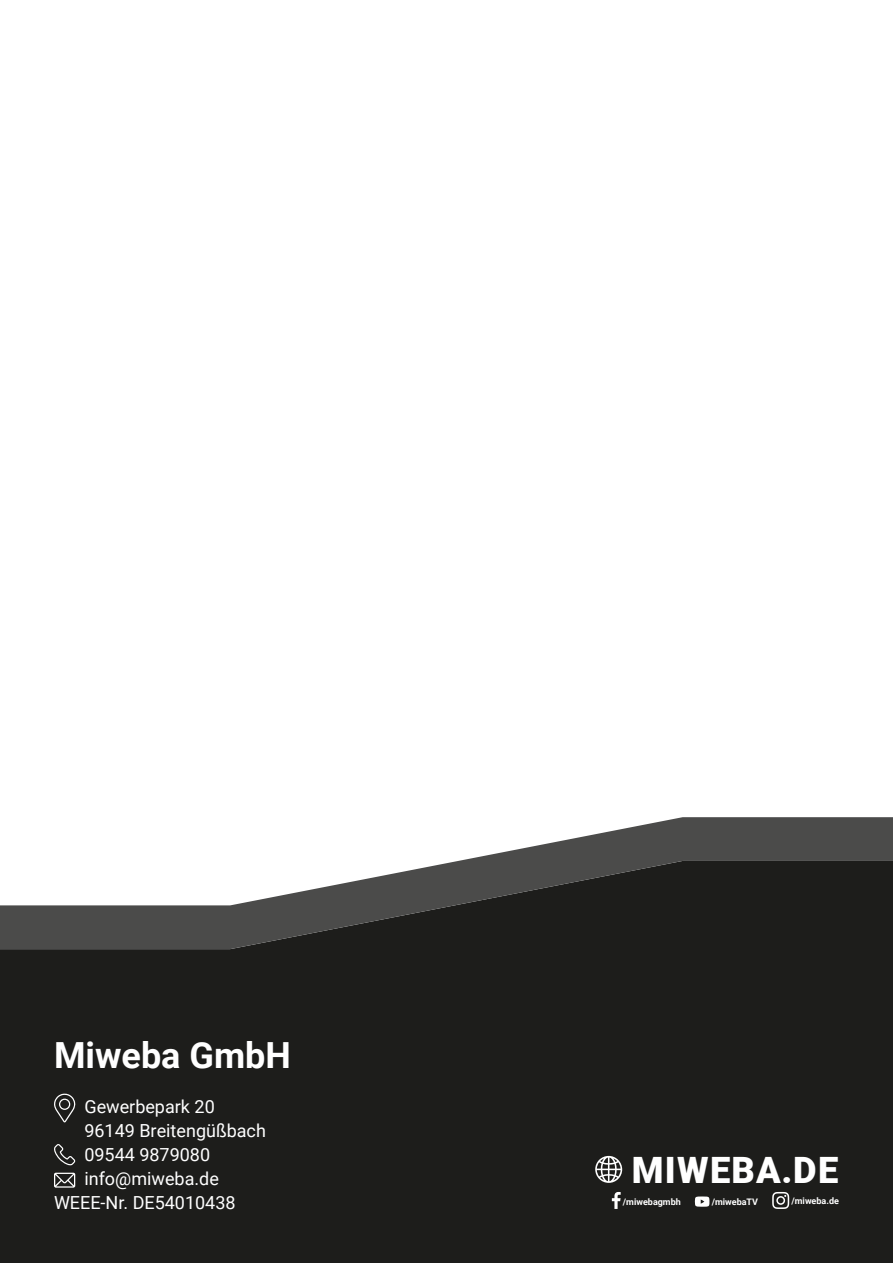
<style>
.page{position:relative;width:893px;height:1263px;background:#fff}
.page>*{position:absolute;margin:0;border:0;box-sizing:border-box;transform-origin:0 0}
.t1{font:900 36.3px "Roboto";letter-spacing:.035em;color:#fff}
.Headline_Kontaktdaten_weiß{font:700 36px "Roboto";color:#fff}
.Kontaktdaten_weiß{font:18px "Roboto";color:#fff}
.t2{font:700 9px "Roboto";color:#fff}
</style>
<div class="page">
<div style="left:0;top:949px;width:893px;height:314px;background:#1d1d1b"></div>
<svg style="left:0;top:817px;width:893px;height:132px"></svg>
<svg style="left:54px;top:1093px;width:22px;height:29px"></svg>
<svg style="left:54px;top:1144px;width:22px;height:21px"></svg>
<svg style="left:54px;top:1173px;width:21px;height:14px"></svg>
<svg style="left:595px;top:1156px;width:27px;height:27px"></svg>
<svg style="left:612px;top:1192px;width:9px;height:17px"></svg>
<svg style="left:772px;top:1192px;width:17px;height:17px"></svg>
<svg style="left:695px;top:1196px;width:15px;height:11px"></svg>
<p class="Headline_Kontaktdaten_weiß" style="left:54px;top:1030px;width:238px">Miweba GmbH</p>
<p class="Kontaktdaten_weiß" style="left:84px;top:1094px;width:132px">Gewerbepark 20</p>
<p class="Kontaktdaten_weiß" style="left:84px;top:1118px;width:183px">96149 Breitengüßbach</p>
<p class="Kontaktdaten_weiß" style="left:84px;top:1142px;width:127px">09544 9879080</p>
<p class="Kontaktdaten_weiß" style="left:84px;top:1166px;width:136px">info@miweba.de</p>
<p class="Kontaktdaten_weiß" style="left:54px;top:1190px;width:183px">WEEE-Nr. DE54010438</p>
<p class="t1" style="left:632px;top:1144px;width:208px">MIWEBA.DE</p>
<p class="t2" style="left:623px;top:1196px;width:59px">/miwebagmbh</p>
<p class="t2" style="left:712px;top:1196px;width:48px">/miwebaTV</p>
<p class="t2" style="left:791px;top:1194px;width:49px">/miweba.de</p>
</div>
